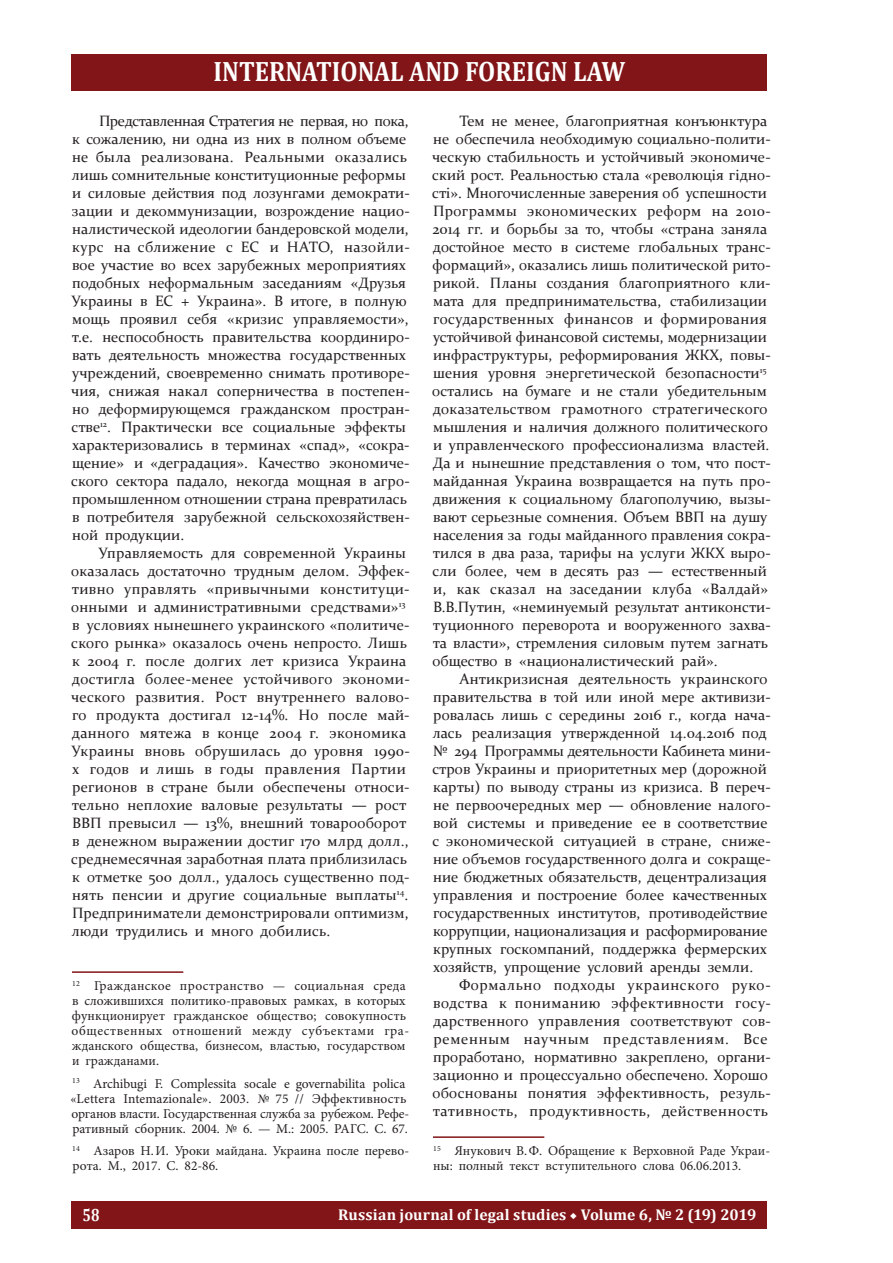
<style>
.page{position:relative;width:893px;height:1263px;background:#fff}
.page>*{position:absolute;margin:0;border:0;box-sizing:border-box;transform-origin:0 0}
.t1{font:700 28.2px "Cambria";color:#fff;scale:.88 1}
.t2{font:700 17.85px "Cambria";color:#fff;scale:.8 1}
.t3{font:700 15.6px "Cambria";letter-spacing:.01em;color:#fff}
.t4{font:15px/18px "Constantia";color:#231f20}
.t5{font:13.5px/15px "Minion Pro";color:#231f20}
.s1{font-family:"Minion Pro";font-weight:400}
</style>
<div class="page">
<div style="left:72px;top:1202px;width:695px;height:27px;background:#811518"></div>
<div style="left:72px;top:54px;width:695px;height:36px;background:#811518"></div>
<hr style="left:72px;top:971px;width:111px;height:2px;background:#811518">
<hr style="left:433px;top:1136px;width:111px;height:2px;background:#811518">
<h1 class="t1" style="left:214px;top:51px;width:469px">INTERNATIONAL AND FOREIGN LAW</h1>
<p class="t4" style="left:71px;top:111px;width:340px;text-indent:28px">Представленная Стратегия не первая, но пока, к сожалению, ни одна из них в полном объеме не была реализована. Реальными оказались лишь сомнительные конституционные реформы и силовые действия под лозунгами демократи&shy;зации и декоммунизации, возрождение нацио&shy;налистической идеологии бандеровской модели, курс на сближение с ЕС и НАТО, назойли&shy;вое участие во всех зарубежных мероприятиях подобных неформальным заседаниям «Друзья Украины в ЕС + Украина». В итоге, в полную мощь проявил себя «кризис управляемости», т.е. неспособность правительства координиро&shy;вать деятельность множества государственных учреждений, своевременно снимать противоре&shy;чия, снижая накал соперничества в постепен&shy;но деформирующемся гражданском простран&shy;стве<sup>12</sup>. Практически все социальные эффекты характеризовались в терминах «спад», «сокра&shy;щение» и «деградация». Качество экономиче&shy;ского сектора падало, некогда мощная в агро&shy;промышленном отношении страна превратилась в потребителя зарубежной сельскохозяйствен&shy;ной продукции.</p>
<p class="t4" style="left:71px;top:543px;width:340px;text-indent:27px">Управляемость для современной Украины оказалась достаточно трудным делом. Эффек&shy;тивно управлять «привычными конституци&shy;онными и административными средствами»<sup>13 </sup>в условиях нынешнего украинского «политиче&shy;ского рынка» оказалось очень непросто. Лишь к 2004 г. после долгих лет кризиса Украина достигла более-менее устойчивого экономи&shy;ческого развития. Рост внутреннего валово&shy;го продукта достигал 12-14%. Но после май&shy;данного мятежа в конце 2004 г. экономика Украины вновь обрушилась до уровня 1990- х годов и лишь в годы правления Партии регионов в стране были обеспечены относи&shy;тельно неплохие валовые результаты — рост ВВП превысил — 13%, внешний товарооборот в денежном выражении достиг 170 млрд долл., среднемесячная заработная плата приблизилась к отметке 500 долл., удалось существенно под&shy;нять пенсии и другие социальные выплаты<sup>14</sup>.<br>Предприниматели демонстрировали оптимизм, люди трудились и много добились.</p>
<p class="t5" style="left:72px;top:978px;width:339px"><sup>12</sup> Гражданское пространство — социальная среда в сложившихся политико-правовых рамках, в которых функционирует гражданское общество; совокупность общественных отношений между субъектами гра&shy;жданского общества, бизнесом, властью, государством и гражданами.</p>
<p class="t5" style="left:70px;top:1076px;width:340px"><sup>13</sup> Archibugi F. Complessita socale e governabilita polica «Lettera Intemazionale». 2003. № 75 // Эффективность органов власти. Государственная служба за рубежом. Рефе&shy;ративный сборник. 2004. № 6. — М.: 2005. РАГС. С. 67.</p>
<p class="t5" style="left:72px;top:1143px;width:338px"><sup>14</sup> Азаров Н.И. Уроки майдана. Украина после перево&shy;рота. М., 2017. С. 82-86.</p>
<p class="t4" style="left:432px;top:111px;width:340px;text-indent:27px">Тем не менее, благоприятная конъюнктура не обеспечила необходимую социально-полити&shy;ческую стабильность и устойчивый экономиче&shy;ский рост. Реальностью стала «революція гідно&shy;сті». Многочисленные заверения об успешности Программы экономических реформ на 2010- 2014 гг. и борьбы за то, чтобы «страна заняла достойное место в системе глобальных транс&shy;формаций», оказались лишь политической рито&shy;рикой. Планы создания благоприятного кли&shy;мата для предпринимательства, стабилизации государственных финансов и формирования устойчивой финансовой системы, модернизации инфраструктуры, реформирования ЖКХ, повы&shy;шения уровня энергетической безопасности<sup>15 </sup>остались на бумаге и не стали убедительным доказательством грамотного стратегического мышления и наличия должного политического и управленческого профессионализма властей.<br>Да и нынешние представления о том, что пост&shy;майданная Украина возвращается на путь про&shy;движения к социальному благополучию, вызы&shy;вают серьезные сомнения. Объем ВВП на душу населения за годы майданного правления сокра&shy;тился в два раза, тарифы на услуги ЖКХ выро&shy;сли более, чем в десять раз — естественный и, как сказал на заседании клуба «Валдай» В.В.Путин, «неминуемый результат антиконсти&shy;туционного переворота и вооруженного захва&shy;та власти», стремления силовым путем загнать общество в «националистический рай».</p>
<p class="t4" style="left:432px;top:669px;width:340px;text-indent:27px">Антикризисная деятельность украинского правительства в той или иной мере активизи&shy;ровалась лишь с середины 2016 г., когда нача&shy;лась реализация утвержденной 14.04.2016 под № 294 Программы деятельности Кабинета мини&shy;стров Украины и приоритетных мер (дорожной карты) по выводу страны из кризиса. В переч&shy;не первоочередных мер — обновление налого&shy;вой системы и приведение ее в соответствие с экономической ситуацией в стране, сниже&shy;ние объемов государственного долга и сокраще&shy;ние бюджетных обязательств, децентрализация управления и построение более качественных государственных институтов, противодействие коррупции, национализация и расформирование крупных госкомпаний, поддержка фермерских хозяйств, упрощение условий аренды земли.</p>
<p class="t4" style="left:432px;top:975px;width:340px;text-indent:27px">Формально подходы украинского руко&shy;водства к пониманию эффективности госу&shy;дарственного управления соответствуют сов&shy;ременным научным представлениям. Все проработано, нормативно закреплено, органи&shy;зационно и процессуально обеспечено. Хорошо обоснованы понятия эффективность, резуль&shy;тативность, продуктивность, действенность</p>
<p class="t5" style="left:433px;top:1143px;width:339px"><sup>15</sup> Янукович В.Ф. Обращение к Верховной Раде Украи&shy;ны: полный текст вступительного слова 06.06.2013.</p>
<p class="t2" style="left:83px;top:1202px;width:23px">58</p>
<p class="t3" style="left:338px;top:1203px;width:420px">Russian journal of legal studies <span class="s1">◆</span> Volume 6, № 2 (19) 2019</p>
</div>
